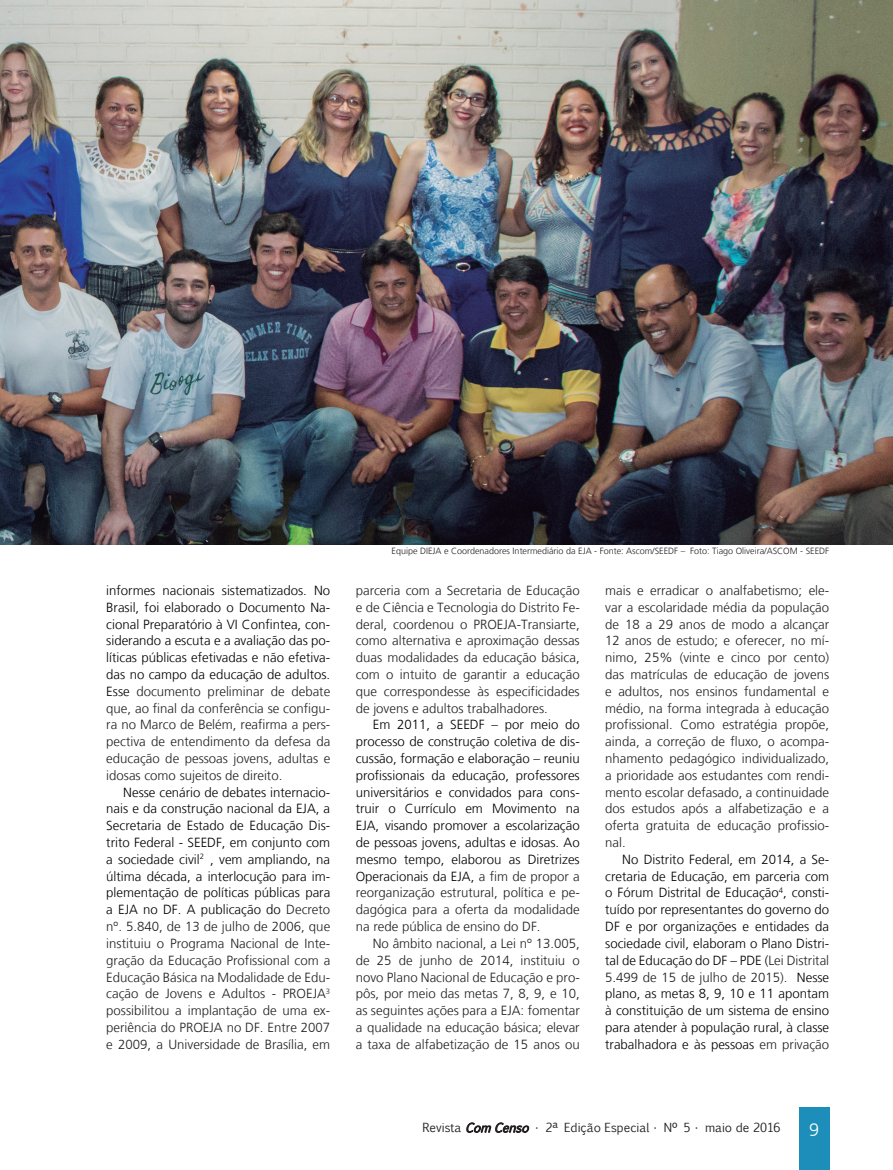
<style>
.page{position:relative;width:893px;height:1170px;background:#fff}
.page>*{position:absolute;margin:0;border:0;box-sizing:border-box;transform-origin:0 0}
.t1{font:300 18px "Frutiger LT";color:#fff}
.Miolo{font:300 13.2px/16.8px "Frutiger LT";color:#231f20;text-align:justify}
.Miolo-2{font:300 13.2px/16.8px "Frutiger LT";color:#000;text-align:justify}
.t2{font:12px "Euphemia CAS";color:#231f20}
.Gráficos{font:300 9px "Frutiger LT";color:#231f20}
.s1{color:#231f20}
.s2{color:#000}
.s3{font-style:italic}
</style>
<div class="page">
<img style="left:0;top:0;width:893px;height:544px">
<div style="left:799px;top:1107px;width:30px;height:62px;background:#1c8eb9"></div>
<svg style="left:466px;top:1122px;width:63px;height:10px"></svg>
<p class="Miolo-2" style="left:106px;top:582px;width:225px">informes nacionais sistematizados. No Brasil, foi elaborado o Documento Na&shy;cional Preparatório à VI Confintea, con&shy;siderando a escuta e a avaliação das po&shy;líticas públicas efetivadas e não efetiva&shy;das no campo da educação de adultos.<br>Esse <span class="s1">documento preliminar de debate que, ao final da conferência se configu&shy;ra no Marco de Belém, reafirma a pers&shy;pectiva de entendimento da defesa da educação de pessoas jovens, adultas e idosas como sujeitos de direito.</span></p>
<p class="Miolo" style="left:106px;top:783px;width:225px;text-indent:17px"><span class="s2">Nesse cenário de debates internacio&shy;nais e da construção nacional da EJA, a Secretaria de Estado de Educação Dis&shy;trito Federal - SEEDF, em conjunto com a sociedade civil</span><sup>2</sup> <span class="s2">, vem ampliando, na última década, a interlocução para im&shy;plementação de políticas públicas para a EJA no DF. A publicação do</span> Decreto nº. 5.840, de 13 de julho de 2006, que instituiu o Programa Nacional de Inte&shy;gração da Educação Profissional com a Educação Básica na Modalidade de Edu&shy;cação de Jovens e Adultos - PROEJA<sup>3 </sup>possibilitou a implantação de uma ex&shy;periência do PROEJA no DF. Entre 2007 e 2009, a Universidade de Brasília, em</p>
<p class="Gráficos" style="left:392px;top:546px;width:439px">Equipe DIEJA e Coordenadores Intermediário da EJA - Fonte: Ascom/SEEDF – Foto: Tiago Oliveira/ASCOM - SEEDF</p>
<p class="Miolo" style="left:356px;top:582px;width:225px">parceria com a Secretaria de Educação e de Ciência e Tecnologia do Distrito Fe&shy;deral, coordenou o PROEJA-Transiarte, como alternativa e aproximação dessas duas modalidades da educação básica, com o intuito de garantir a educação que correspondesse às especificidades de jovens e adultos trabalhadores.</p>
<p class="Miolo-2" style="left:356px;top:716px;width:225px;text-indent:17px">Em 2011, a SEEDF – por meio do processo de construção coletiva de dis&shy;cussão, formação e elaboração – reuniu profissionais da educação, professores universitários e convidados para cons&shy;truir o Currículo em Movimento na EJA, visando promover a escolarização de pessoas jovens, adultas e idosas. Ao mesmo tempo, elaborou as Diretrizes Operacionais da EJA, <span class="s1">a fim de propor a reorganização estrutural, política e pe&shy;dagógica para a oferta da modalidade na rede pública de ensino do DF.</span></p>
<p class="Miolo" style="left:356px;top:935px;width:225px;text-indent:17px">No âmbito nacional, a Lei nº 13.005, de 25 de junho de 2014, instituiu o novo Plano Nacional de Educação e pro&shy;pôs, por meio das metas 7, 8, 9, e 10, as seguintes ações para a EJA: fomentar a qualidade na educação básica; elevar a taxa de alfabetização de 15 anos ou</p>
<p class="Miolo" style="left:605px;top:582px;width:225px">mais e erradicar o analfabetismo; ele&shy;var a escolaridade média da população de 18 a 29 anos de modo a alcançar 12 anos de estudo; e oferecer, no mí&shy;nimo, 25% (vinte e cinco por cento) das matrículas de educação de jovens e adultos, nos ensinos fundamental e médio, na forma integrada à educação profissional. Como estratégia propõe, ainda, a correção de fluxo, o acompa&shy;nhamento pedagógico individualizado, a prioridade aos estudantes com rendi&shy;mento escolar defasado, a continuidade dos estudos após a alfabetização e a oferta gratuita de educação profissio&shy;nal.</p>
<p class="Miolo-2" style="left:605px;top:851px;width:225px;text-indent:17px">No Distrito Federal, em 2014, a Se&shy;cretaria de Educação, em parceria com o Fórum Distrital de Educação<sup>4</sup>, consti&shy;tuído por representantes do governo do DF e por organizações e entidades da sociedade civil, elaboram o Plano Distri&shy;tal de Educação do DF – PDE (<span class="s1">Lei Distrital 5.499 de 15 de julho de 2015).</span> Nesse plano, as metas 8, 9, 10 e 11 apontam à constituição de um sistema de ensino para atender à população rural, à classe trabalhadora e às pessoas <span class="s1">em privação</span></p>
<p class="t2" style="left:422px;top:1119px;width:359px">Revista <span class="s3">ComCenso</span> • 2ª Edição Especial • Nº 5 • maio de 2016</p>
<p class="t1" style="left:809px;top:1119px;width:12px">9</p>
</div>
